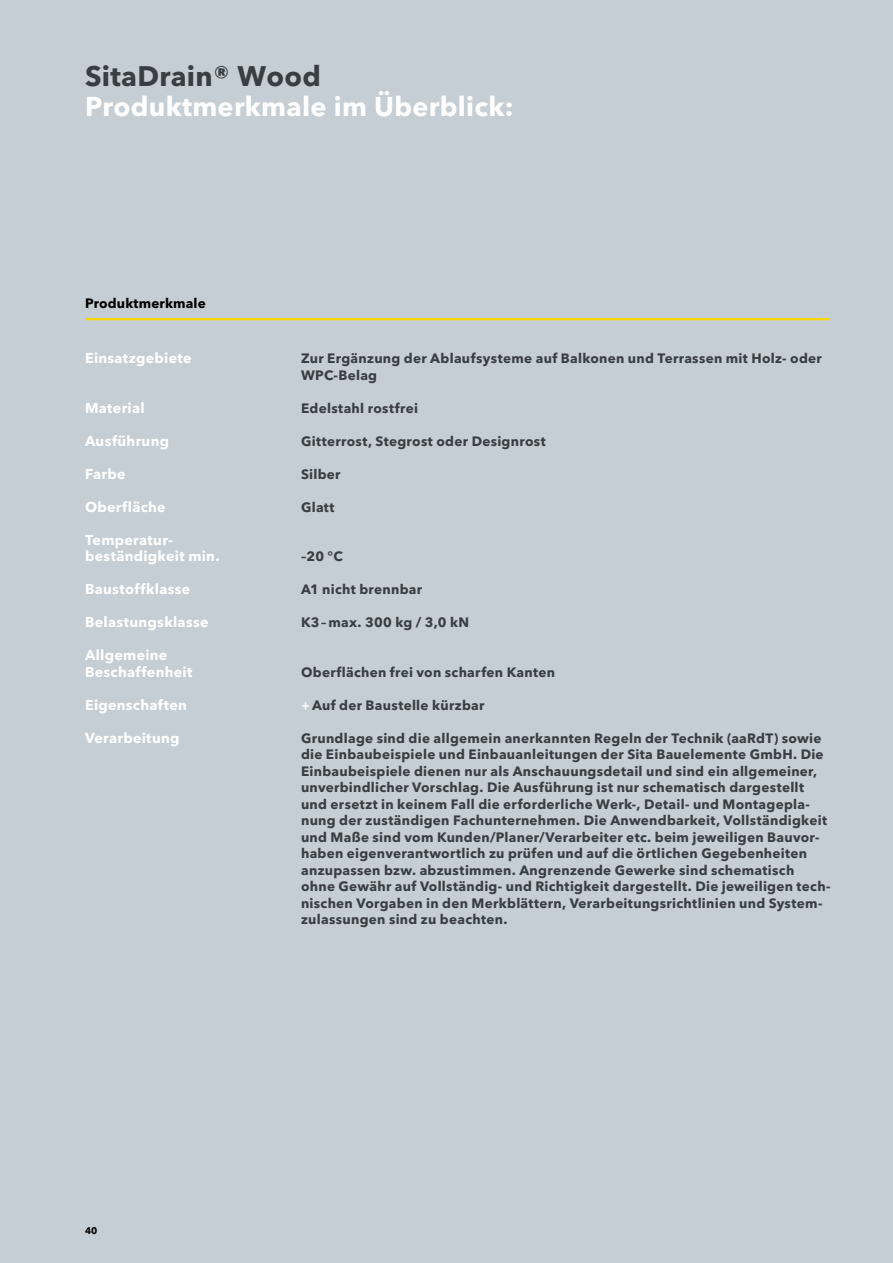
<style>
.page{position:relative;width:893px;height:1263px;background:#c4ced4}
.page>*{position:absolute;margin:0;border:0;box-sizing:border-box;transform-origin:0 0}
.t1{font:700 28.05px "Avenir Next W1 G";letter-spacing:.01em;color:#393e44}
.t2{font:700 27px "Avenir Next W1 G";letter-spacing:.01em;color:#fff}
.t3{font:700 14.25px/16.5px "Avenir Next W1 G";letter-spacing:.02em;color:#fff}
.t4{font:700 13.5px/16.5px "Avenir Next W1 G";letter-spacing:.02em;color:#393e44}
.t5{font:700 13.5px "Avenir Next W1 G";letter-spacing:.01em;color:#000}
.t6{font:700 9.6px "Avenir Next W1 G";color:#000}
.s1{font-weight:600;color:#fff}
</style>
<div class="page">
<hr style="left:85px;top:318px;width:744px;height:2px;background:#fcd600">
<h1 class="t1" style="left:85px;top:59px;width:237px">SitaDrain® Wood</h1>
<h2 class="t2" style="left:85px;top:90px;width:430px">Produktmerkmale im Überblick:</h2>
<p class="t5" style="left:85px;top:295px;width:122px">Produktmerkmale</p>
<p class="t3" style="left:85px;top:350px;width:108px">Einsatzgebiete</p>
<p class="t4" style="left:301px;top:350px;width:522px">Zur Ergänzung der Ablaufsysteme auf Balkonen und Terrassen mit Holz- oder<br>WPC-Belag</p>
<p class="t3" style="left:85px;top:399px;width:61px">Material</p>
<p class="t4" style="left:301px;top:400px;width:118px">Edelstahl rostfrei</p>
<p class="t3" style="left:85px;top:432px;width:86px">Ausführung</p>
<p class="t4" style="left:301px;top:433px;width:246px">Gitterrost, Stegrost oder Designrost</p>
<p class="t3" style="left:85px;top:465px;width:42px">Farbe</p>
<p class="t4" style="left:301px;top:466px;width:41px">Silber</p>
<p class="t3" style="left:85px;top:498px;width:82px">Oberfläche</p>
<p class="t4" style="left:301px;top:499px;width:35px">Glatt</p>
<p class="t3" style="left:85px;top:531px;width:136px">Temperatur&shy;beständigkeit min.</p>
<p class="t4" style="left:301px;top:548px;width:43px">–20 °C</p>
<p class="t3" style="left:85px;top:581px;width:107px">Baustoffklasse</p>
<p class="t4" style="left:301px;top:581px;width:123px">A1 nicht brennbar</p>
<p class="t3" style="left:85px;top:614px;width:125px">Belastungsklasse</p>
<p class="t4" style="left:301px;top:614px;width:170px">K3–max. 300 kg / 3,0 kN</p>
<p class="t3" style="left:85px;top:647px;width:109px">Allgemeine<br>Beschaffenheit</p>
<p class="t4" style="left:301px;top:664px;width:256px">Oberflächen frei von scharfen Kanten</p>
<p class="t3" style="left:85px;top:696px;width:103px">Eigenschaften</p>
<p class="t4" style="left:301px;top:697px;width:185px"><span class="s1">+</span>Auf der Baustelle kürzbar</p>
<p class="t3" style="left:85px;top:729px;width:96px">Verarbeitung</p>
<p class="t4" style="left:301px;top:730px;width:531px">Grundlage sind die allgemein anerkannten Regeln der Technik (aaRdT) sowie die Einbaubeispiele und Einbauanleitungen der Sita Bauelemente GmbH. Die Einbaubeispiele dienen nur als Anschauungsdetail und sind ein allgemeiner, unverbindlicher Vorschlag. Die Ausführung ist nur schematisch dargestellt und ersetzt in keinem Fall die erforderliche Werk-, Detail- und Montagepla&shy;nung der zuständigen Fachunternehmen. Die Anwendbarkeit, Vollständigkeit und Maße sind vom Kunden/Planer/Verarbeiter etc. beim jeweiligen Bauvor&shy;haben eigenverantwortlich zu prüfen und auf die örtlichen Gegebenheiten anzupassen bzw. abzustimmen. Angrenzende Gewerke sind schematisch ohne Gewähr auf Vollständig- und Richtigkeit dargestellt. Die jeweiligen tech&shy;nischen Vorgaben in den Merkblättern, Verarbeitungsrichtlinien und System&shy;zulassungen sind zu beachten.</p>
<p class="t6" style="left:85px;top:1225px;width:14px">40</p>
</div>
